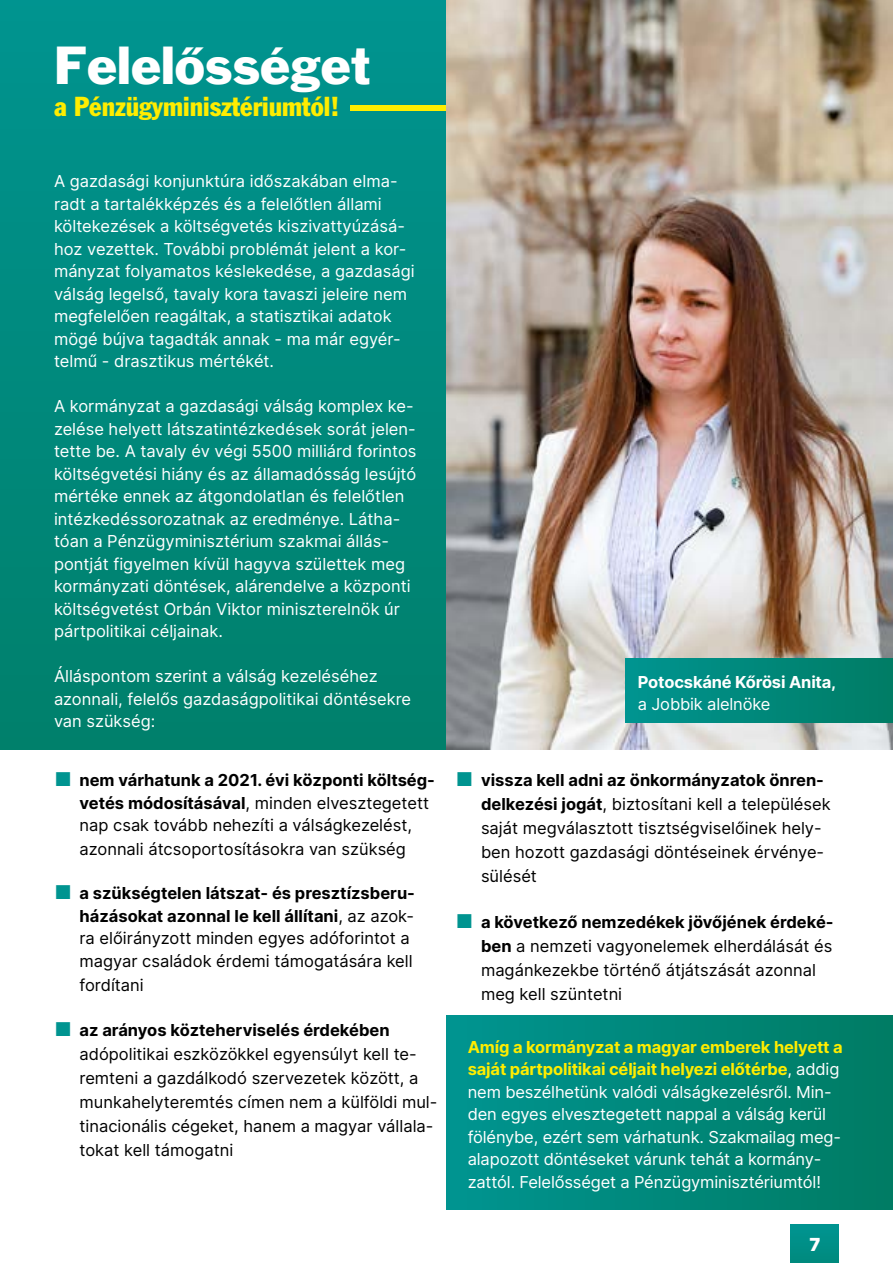
<style>
.page{position:relative;width:893px;height:1263px;background:#fff}
.page>*{position:absolute;margin:0;border:0;box-sizing:border-box;transform-origin:0 0}
.t1{font:49.5px "Franklin Gothic Std No.2 Roman";color:#fff}
.t2{font:condensed 27px "Franklin Gothic Std";color:#ffed00}
.t3{font:900 18px "Inter";color:#fff}
.t4{font:16.5px/22.5px "Inter";color:#fff}
.t5{font:16.5px/24px "Inter";color:#000}
.t6{font:700 16.5px "Inter";letter-spacing:-.01em;color:#fff}
.s1{font-family:"Arial";font-size:30px;color:#009490}
.s2{font-weight:700}
.s3{font-weight:700;color:#ffed00}
</style>
<div class="page">
<div style="left:0;top:0;width:446px;height:750px;background:linear-gradient(to bottom,#009490,#00806b)"></div>
<div style="left:350px;top:105px;width:461px;height:6px;background:#ffed00"></div>
<img style="left:446px;top:0;width:447px;height:750px">
<div style="left:446px;top:1015px;width:447px;height:194px;background:linear-gradient(to right,#009491,#007b63)"></div>
<div style="left:625px;top:659px;width:268px;height:64px;background:linear-gradient(to right,#009491,#007c65)"></div>
<div style="left:791px;top:1225px;width:48px;height:38px;background:#008f87"></div>
<h1 class="t1" style="left:54px;top:33px;width:318px">Felelősséget</h1>
<h2 class="t2" style="left:54px;top:90px;width:287px">a Pénzügyminisztériumtól!</h2>
<p class="t4" style="left:54px;top:170px;width:362px">A gazdasági konjunktúra időszakában elma&shy;radt a tartalékképzés és a felelőtlen állami költekezések a költségvetés kiszivattyúzásá&shy;hoz vezettek. További problémát jelent a kor&shy;mányzat folyamatos késlekedése, a gazdasági válság legelső, tavaly kora tavaszi jeleire nem megfelelően reagáltak, a statisztikai adatok mögé bújva tagadták annak - ma már egyér&shy;telmű - drasztikus mértékét.</p>
<p class="t4" style="left:54px;top:395px;width:364px">A kormányzat a gazdasági válság komplex ke&shy;zelése helyett látszatintézkedések sorát jelen&shy;tette be. A tavaly év végi 5500 milliárd forintos költségvetési hiány és az államadósság lesújtó mértéke ennek az átgondolatlan és felelőtlen intézkedéssorozatnak az eredménye. Látha&shy;tóan a Pénzügyminisztérium szakmai állás&shy;pontját figyelmen kívül hagyva születtek meg kormányzati döntések, alárendelve a központi költségvetést Orbán Viktor miniszterelnök úr pártpolitikai céljainak.</p>
<p class="t4" style="left:54px;top:665px;width:359px">Álláspontom szerint a válság kezeléséhez azonnali, felelős gazdaságpolitikai döntésekre van szükség:</p>
<p class="t5" style="left:80px;top:769px;width:357px;line-height:22.5px;text-indent:-26px"><span class="s1">■</span> <span class="s2">nem várhatunk a 2021. évi központi költség&shy;vetés módosításával</span>, minden elvesztegetett nap csak tovább nehezíti a válságkezelést,</p>
<p class="t5" style="left:80px;top:837px;width:328px">azonnali átcsoportosításokra van szükség</p>
<p class="t5" style="left:80px;top:881px;width:337px;line-height:22.5px;text-indent:-26px"><span class="s1">■</span> <span class="s2">a szükségtelen látszat- és presztízsberu&shy;házásokat azonnal le kell állítani</span>, az azok&shy;ra előirányzott minden egyes adóforintot a magyar családok érdemi támogatására kell</p>
<p class="t5" style="left:80px;top:972px;width:66px">fordítani</p>
<p class="t5" style="left:80px;top:1017px;width:359px;text-indent:-26px"><span class="s1">■</span> <span class="s2">az arányos közteherviselés érdekében </span>adópolitikai eszközökkel egyensúlyt kell te&shy;remteni a gazdálkodó szervezetek között, a munkahelyteremtés címen nem a külföldi mul&shy;tinacionális cégeket, hanem a magyar vállala&shy;tokat kell támogatni</p>
<p class="t6" style="left:638px;top:670px;width:200px">Potocskáné Kőrösi Anita,</p>
<p class="t4" style="left:638px;top:692px;width:134px">a Jobbik alelnöke</p>
<p class="t5" style="left:481px;top:768px;width:351px;text-indent:-26px"><span class="s1">■</span> <span class="s2">vissza kell adni az önkormányzatok önren&shy;delkezési jogát</span>, biztosítani kell a települések saját megválasztott tisztségviselőinek hely&shy;ben hozott gazdasági döntéseinek érvénye&shy;sülését</p>
<p class="t5" style="left:481px;top:909px;width:354px;text-indent:-26px"><span class="s1">■</span> <span class="s2">a következő nemzedékek jövőjének érdeké&shy;ben</span> a nemzeti vagyonelemek elherdálását és magánkezekbe történő átjátszását azonnal meg kell szüntetni</p>
<p class="t4" style="left:468px;top:1035px;width:377px"><span class="s3">Amíg a kormányzat a magyar emberek helyett a saját pártpolitikai céljait helyezi előtérbe</span>, addig nem beszélhetünk valódi válságkezelésről. Min&shy;den egyes elvesztegetett nappal a válság kerül fölénybe, ezért sem várhatunk. Szakmailag meg&shy;alapozott döntéseket várunk tehát a kormány&shy;zattól. Felelősséget a Pénzügyminisztériumtól!</p>
<p class="t3" style="left:809px;top:1231px;width:12px">7</p>
</div>
